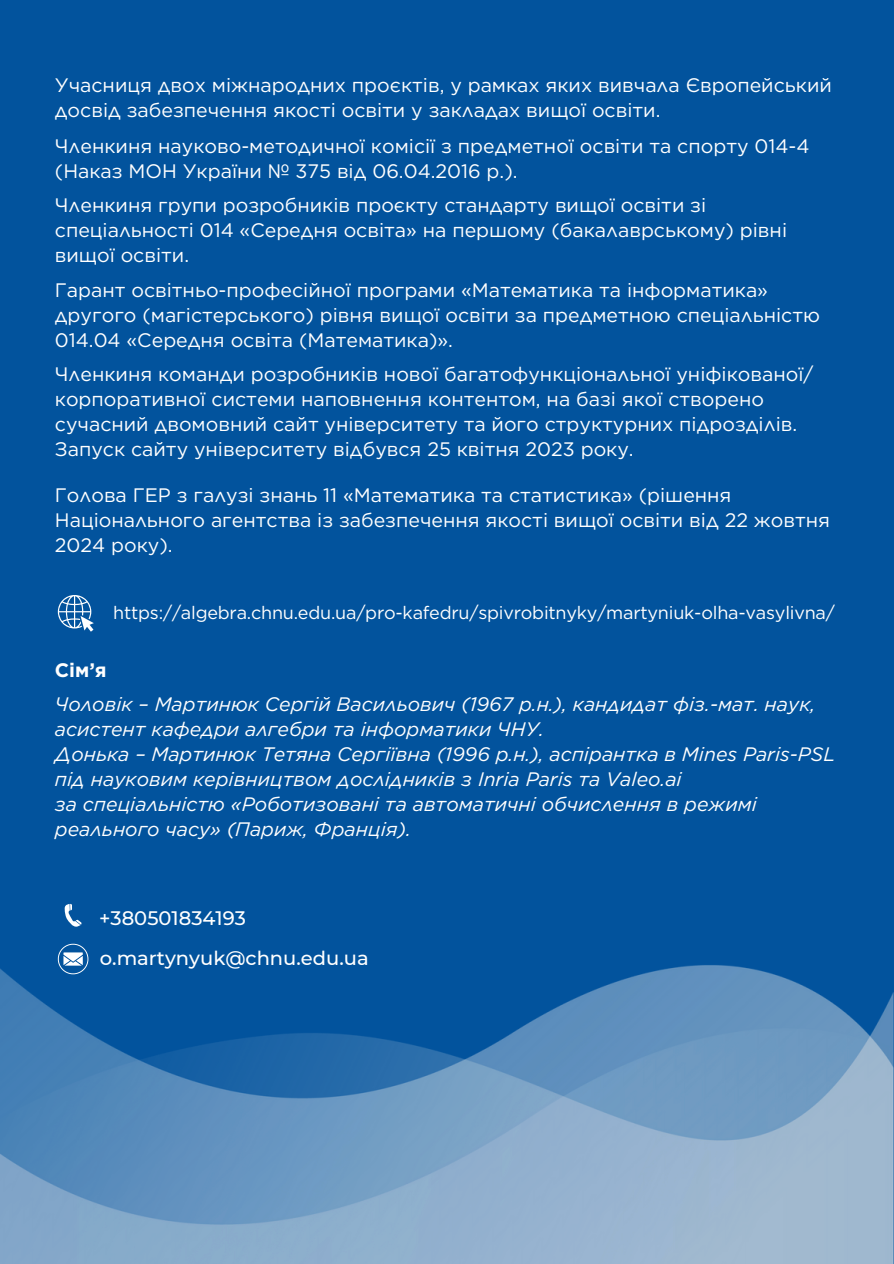
<style>
.page{position:relative;width:894px;height:1264px;background:#fff}
.page>*{position:absolute;margin:0;border:0;box-sizing:border-box;transform-origin:0 0}
.t1{font:19.5px/25px "Gotham";color:#fff}
.t2{font:italic 19.5px/25px "Gotham";color:#fff}
.t3{font:500 19.5px "Montserrat";color:#fff}
.t4{font:700 19.5px "Gotham";color:#fff}
.t5{font:18px "Gotham";letter-spacing:-.01em;color:#fff}
</style>
<div class="page">
<div style="left:0;top:0;width:893px;height:1263px;background:#02539d"></div>
<img style="left:0;top:907px;width:893px;height:356px">
<svg style="left:65px;top:903px;width:16px;height:24px"></svg>
<svg style="left:58px;top:943px;width:30px;height:31px"></svg>
<svg style="left:58px;top:595px;width:36px;height:36px"></svg>
<p class="t1" style="left:55px;top:72px;width:778px">Учасниця двох міжнародних проєктів, у рамках яких вивчала Європейський досвід забезпечення якості освіти у закладах вищої освіти.</p>
<p class="t1" style="left:55px;top:133px;width:756px">Членкиня науково-методичної комісії з предметної освіти та спорту 014-4 (Наказ МОН України № 375 від 06.04.2016 р.).</p>
<p class="t1" style="left:55px;top:193px;width:733px">Членкиня групи розробників проєкту стандарту вищої освіти зі спеціальності 014 «Середня освіта» на першому (бакалаврському) рівні вищої освіти.</p>
<p class="t1" style="left:55px;top:277px;width:766px">Гарант освітньо-професійної програми «Математика та інформатика» другого (магістерського) рівня вищої освіти за предметною спеціальністю<br>014.04 «Середня освіта (Математика)».</p>
<p class="t1" style="left:55px;top:361px;width:759px">Членкиня команди розробників нової багатофункціональної уніфікованої/ корпоративної системи наповнення контентом, на базі якої створено сучасний двомовний сайт університету та його структурних підрозділів.<br>Запуск сайту університету відбувся 25 квітня 2023 року.</p>
<h1 class="t1" style="left:55px;top:482px;width:776px">Голова ГЕР з галузі знань 11 «Математика та статистика» (рішення<br>Національного агентства із забезпечення якості вищої освіти від 22 жовтня<br>2024 року).</h1>
<p class="t5" style="left:113px;top:601px;width:723px">https://algebra.chnu.edu.ua/pro-kafedru/spivrobitnyky/martyniuk-olha-vasylivna/</p>
<p class="t4" style="left:55px;top:658px;width:53px">Сім’я</p>
<p class="t2" style="left:55px;top:691px;width:761px">Чоловік – Мартинюк Сергій Васильович (1967 р.н.), кандидат фіз.-мат. наук, асистент кафедри алгебри та інформатики ЧНУ.</p>
<p class="t2" style="left:55px;top:741px;width:781px">Донька – Мартинюк Тетяна Сергіївна (1996 р.н.), аспірантка в Mines Paris-PSL під науковим керівництвом дослідників з Inria Paris та Valeo.ai</p>
<p class="t2" style="left:55px;top:791px;width:703px">за спеціальністю «Роботизовані та автоматичні обчислення в режимі реального часу» (Париж, Франція).</p>
<p class="t3" style="left:99px;top:905px;width:148px">+380501834193</p>
<p class="t3" style="left:100px;top:945px;width:270px">o.martynyuk@chnu.edu.ua</p>
</div>
